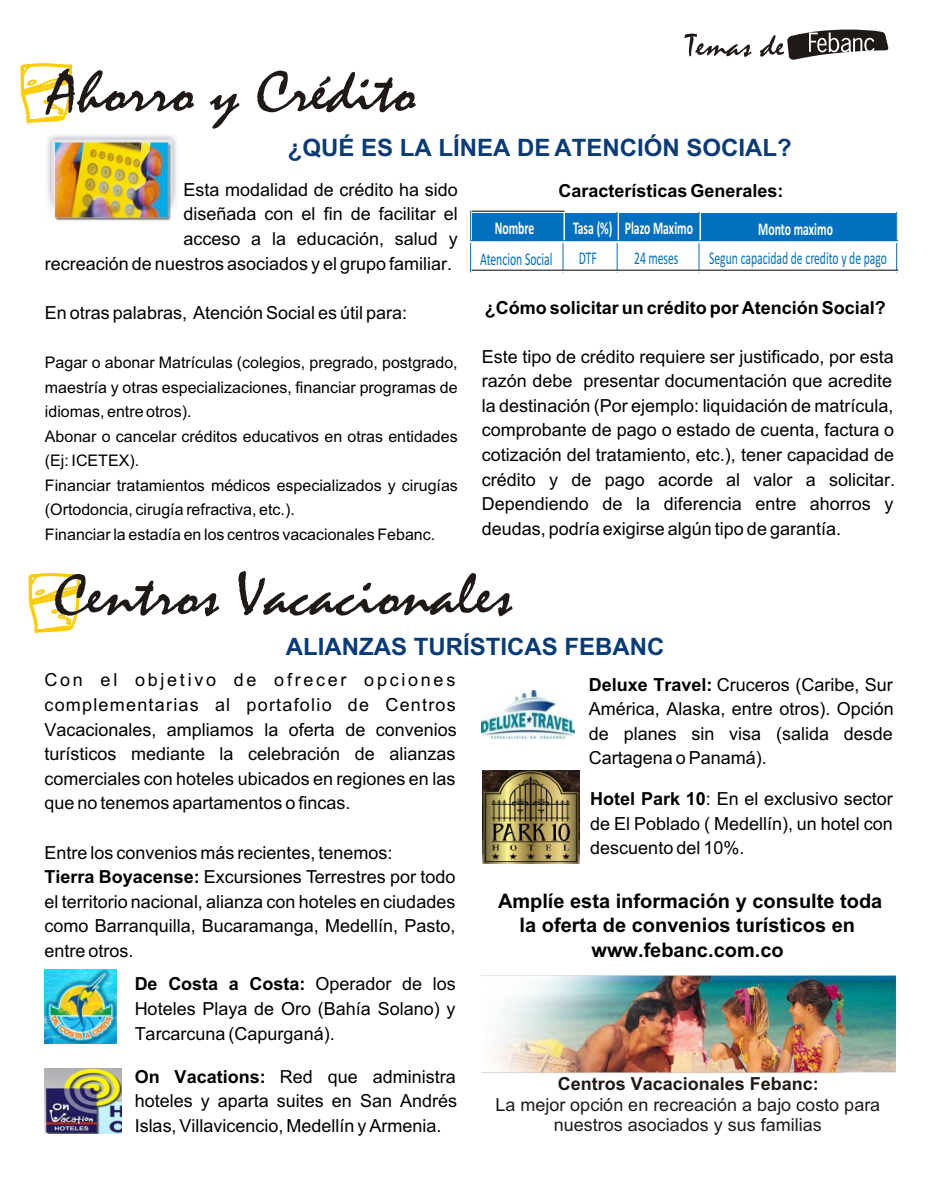
<style>
.page{position:relative;width:936px;height:1192px;background:#fff}
.page>*{position:absolute;margin:0;border:0;box-sizing:border-box;transform-origin:0 0}
.t1{font:700 24px "Arial";color:#083b78}
.t2{font:700 20px/24.6px "Arial";color:#000;text-align:center}
.t3{font:18px/24.6px "Arial";color:#000;text-align:justify}
.t4{font:18px/20.2px "Arial";color:#1f1a17;text-align:center}
.t5{font:700 18px "Arial";color:#000}
.t6{font:18px "Calibri";color:#0070bf;scale:.65 1}
.t7{font:700 18px "Calibri";color:#fff;scale:.65 1}
.t8{font:700 18px "Arial";color:#1f1a17}
.t9{font:16px/24.6px "Arial";color:#000}
.s1{font-weight:700}
</style>
<div class="page">
<svg style="left:684px;top:29px;width:205px;height:31px"></svg>
<div style="left:472px;top:213px;width:425px;height:29px;background:#0070bf"></div>
<svg style="left:20px;top:63px;width:493px;height:708px"></svg>
<svg style="left:563px;top:213px;width:1px;height:57px"></svg>
<svg style="left:617px;top:212px;width:1px;height:58px"></svg>
<svg style="left:699px;top:212px;width:1px;height:58px"></svg>
<svg style="left:896px;top:212px;width:2px;height:58px"></svg>
<hr style="left:472px;top:211px;width:92px;height:2px;background:#fff">
<hr style="left:472px;top:211px;width:92px;height:1px;background:#000">
<hr style="left:471px;top:241px;width:427px;height:2px;background:#fff">
<hr style="left:471px;top:240px;width:427px;height:1px;background:#0070bf">
<hr style="left:472px;top:270px;width:426px;height:2px;background:#fff">
<hr style="left:472px;top:270px;width:426px;height:1px;background:#000">
<img style="left:45px;top:133px;width:134px;height:90px">
<img style="left:45px;top:1068px;width:77px;height:66px">
<img style="left:44px;top:970px;width:72px;height:73px">
<img style="left:481px;top:690px;width:94px;height:48px">
<img style="left:482px;top:771px;width:97px;height:93px">
<img style="left:481px;top:976px;width:415px;height:98px">
<h1 class="t1" style="left:288px;top:139px;width:506px">¿QUÉ ES LA LÍNEA DE ATENCIÓN SOCIAL?</h1>
<p class="t3" style="left:183px;top:179px;width:276px">Esta modalidad de crédito ha sido</p>
<p class="t3" style="left:183px;top:204px;width:276px">diseñada con el fin de facilitar el</p>
<p class="t3" style="left:183px;top:228px;width:276px">acceso a la educación, salud y</p>
<p class="t3" style="left:45px;top:253px;width:409px">recreación de nuestros asociados y el grupo familiar.</p>
<p class="t3" style="left:45px;top:302px;width:364px">En otras palabras, Atención Social es útil para:</p>
<p class="t9" style="left:45px;top:351px;width:415px">Pagar o abonar Matrículas (colegios, pregrado, postgrado, maestría y otras especializaciones, financiar programas de idiomas, entre otros).<br>Abonar o cancelar créditos educativos en otras entidades (Ej: ICETEX).<br>Financiar tratamientos médicos especializados y cirugías (Ortodoncia, cirugía refractiva, etc.).<br>Financiar la estadía en los centros vacacionales Febanc.</p>
<p class="t5" style="left:558px;top:184px;width:227px">Características Generales:</p>
<p class="t7" style="left:495px;top:221px;width:63px">Nombre</p>
<p class="t7" style="left:573px;top:221px;width:186px">Tasa (%) Plazo Maximo</p>
<p class="t7" style="left:758px;top:222px;width:117px">Monto maximo</p>
<p class="t6" style="left:480px;top:251px;width:113px">Atencion Social</p>
<p class="t6" style="left:579px;top:250px;width:29px">DTF</p>
<p class="t6" style="left:634px;top:250px;width:70px">24 meses</p>
<p class="t6" style="left:709px;top:250px;width:275px">Segun capacidad de credito y de pago</p>
<p class="t5" style="left:485px;top:301px;width:403px">¿Cómo solicitar un crédito por Atención Social?</p>
<p class="t3" style="left:482px;top:346px;width:415px;text-align:left">Este tipo de crédito requiere ser justificado, por esta razón debe presentar documentación que acredite la destinación (Por ejemplo: liquidación de matrícula, comprobante de pago o estado de cuenta, factura o cotización del tratamiento, etc.), tener capacidad de crédito y de pago acorde al valor a solicitar.<br>Dependiendo de la diferencia entre ahorros y deudas, podría exigirse algún tipo de garantía.</p>
<h1 class="t1" style="left:286px;top:638px;width:380px">ALIANZAS TURÍSTICAS FEBANC</h1>
<p class="t3" style="left:44px;top:670px;width:414px">Con el objetivo de ofrecer opciones complementarias al portafolio de Centros Vacacionales, ampliamos la oferta de convenios turísticos mediante la celebración de alianzas comerciales con hoteles ubicados en regiones en las que no tenemos apartamentos o fincas.</p>
<p class="t3" style="left:44px;top:842px;width:412px;text-align:left">Entre los convenios más recientes, tenemos:<br><span class="s1">Tierra Boyacense:</span> Excursiones Terrestres por todo el territorio nacional, alianza con hoteles en ciudades como Barranquilla, Bucaramanga, Medellín, Pasto, entre otros.</p>
<p class="t3" style="left:135px;top:973px;width:323px"><span class="s1">De Costa a Costa:</span> Operador de los Hoteles Playa de Oro (Bahía Solano) y Tarcarcuna (Capurganá).</p>
<p class="t3" style="left:135px;top:1066px;width:324px"><span class="s1">On Vacations:</span> Red que administra hoteles y aparta suites en San Andrés Islas, Villavicencio, Medellín y Armenia.</p>
<p class="t3" style="left:589px;top:674px;width:307px"><span class="s1">Deluxe Travel:</span> Cruceros (Caribe, Sur América, Alaska, entre otros). Opción de planes sin visa (salida desde Cartagena o Panamá).</p>
<p class="t3" style="left:590px;top:788px;width:304px"><span class="s1">Hotel Park 10</span>: En el exclusivo sector de El Poblado ( Medellín), un hotel con descuento del 10%.</p>
<p class="t2" style="left:498px;top:890px;width:386px">Amplíe esta información y consulte toda la oferta de convenios turísticos en www.febanc.com.co</p>
<p class="t8" style="left:558px;top:1077px;width:263px">Centros Vacacionales Febanc:</p>
<p class="t4" style="left:495px;top:1096px;width:386px">La mejor opción en recreación a bajo costo para nuestros asociados y sus familias</p>
</div>
